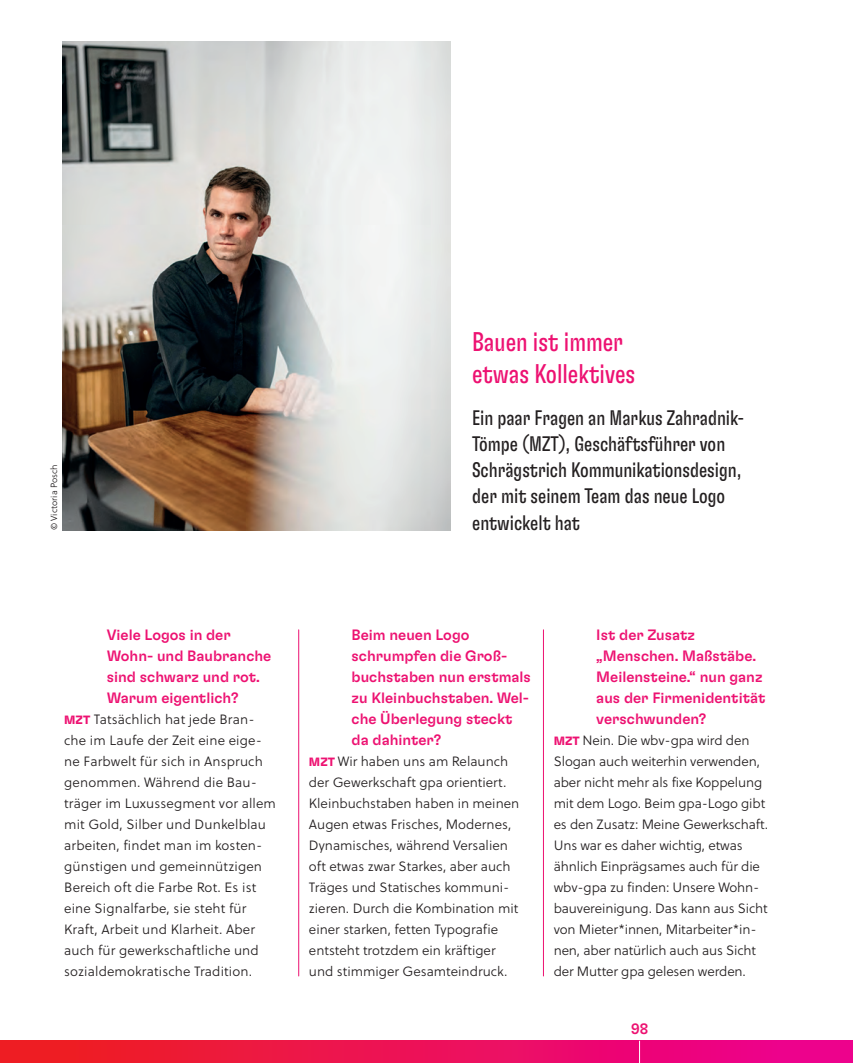
<style>
.page{position:relative;width:853px;height:1063px;background:#fff}
.page>*{position:absolute;margin:0;border:0;box-sizing:border-box;transform-origin:0 0}
.Intro_Neu{font:extra-condensed 27px/31.5px "GT Flexa";color:#ed1171}
.Intro_Neu-2{font:extra-condensed 21px/26.2px "GT Flexa";color:#231f20}
.ITV_Frage{font:500 15px/21px "GT Flexa";color:#ed1171}
.Copy_ohne_Einzug{font:13.5px/21px "Soleil Lt";color:#231f20}
.Copy_ohne_Einzug-2{font:9px "Soleil Lt";color:#231f20}
.s1{font-family:"GT Flexa";font-weight:700;font-size:12px;color:#ed1171}
</style>
<div class="page">
<div style="left:64px;top:1040px;width:712px;height:22px;background:linear-gradient(to right,#ed2024,#ec008b)"></div>
<div style="left:0;top:1040px;width:64px;height:22px;background:#ee1d23"></div>
<div style="left:776px;top:1040px;width:76px;height:22px;background:#ed028c"></div>
<svg style="left:639px;top:1040px;width:1px;height:22px"></svg>
<hr style="left:298px;top:629px;width:1px;height:347px;background:#ed1171">
<hr style="left:543px;top:629px;width:1px;height:347px;background:#ed1171">
<img style="left:63px;top:42px;width:387px;height:488px">
<p class="Copy_ohne_Einzug-2" style="left:48px;top:530px;width:67px;rotate:-90deg">© Victoria Posch</p>
<p class="Intro_Neu" style="left:472px;top:325px;width:165px">Bauen ist immer etwas Kollektives</p>
<p class="Intro_Neu-2" style="left:472px;top:403px;width:273px">Ein paar Fragen an Markus Zahradnik-Tömpe (MZT), Geschäftsführer von Schrägstrich Kommunikationsdesign, der mit seinem Team das neue Logo</p>
<p class="Intro_Neu-2" style="left:472px;top:508px;width:109px">entwickelt hat</p>
<p class="ITV_Frage" style="left:107px;top:623px;width:166px">Viele Logos in der<br>Wohn- und Baubranche sind schwarz und rot.<br>Warum eigentlich?</p>
<p class="Copy_ohne_Einzug" style="left:64px;top:708px;width:213px"><span class="s1">MZT</span> Tatsächlich hat jede Bran&shy;che im Laufe der Zeit eine eige&shy;ne Farbwelt für sich in Anspruch genommen. Während die Bau&shy;träger im Luxussegment vor allem mit Gold, Silber und Dunkelblau arbeiten, findet man im kosten&shy;günstigen und gemeinnützigen<br>Bereich oft die Farbe Rot. Es ist eine Signalfarbe, sie steht für<br>Kraft, Arbeit und Klarheit. Aber auch für gewerkschaftliche und sozialdemokratische Tradition.</p>
<p class="ITV_Frage" style="left:351px;top:623px;width:181px">Beim neuen Logo schrumpfen die Groß&shy;buchstaben nun erstmals zu Kleinbuchstaben. Wel&shy;che Überlegung steckt da dahinter?</p>
<p class="Copy_ohne_Einzug" style="left:309px;top:750px;width:212px"><span class="s1">MZT</span> Wir haben uns am Relaunch der Gewerkschaft gpa orientiert.<br>Kleinbuchstaben haben in meinen<br>Augen etwas Frisches, Modernes,<br>Dynamisches, während Versalien oft etwas zwar Starkes, aber auch<br>Träges und Statisches kommuni&shy;zieren. Durch die Kombination mit einer starken, fetten Typografie entsteht trotzdem ein kräftiger und stimmiger Gesamteindruck.</p>
<p class="ITV_Frage" style="left:596px;top:623px;width:171px">Ist der Zusatz „Menschen. Maßstäbe.<br>Meilensteine.“ nun ganz aus der Firmenidentität verschwunden?</p>
<p class="Copy_ohne_Einzug" style="left:553px;top:729px;width:216px"><span class="s1">MZT</span> Nein. Die wbv-gpa wird den Slogan auch weiterhin verwenden, aber nicht mehr als fixe Koppelung mit dem Logo. Beim gpa-Logo gibt es den Zusatz: Meine Gewerkschaft.<br>Uns war es daher wichtig, etwas ähnlich Einprägsames auch für die wbv-gpa zu finden: Unsere Wohn&shy;bauvereinigung. Das kann aus Sicht von Mieter*innen, Mitarbeiter*in&shy;nen, aber natürlich auch aus Sicht der Mutter gpa gelesen werden.</p>
<p class="ITV_Frage" style="left:630px;top:1017px;width:19px">98</p>
</div>
